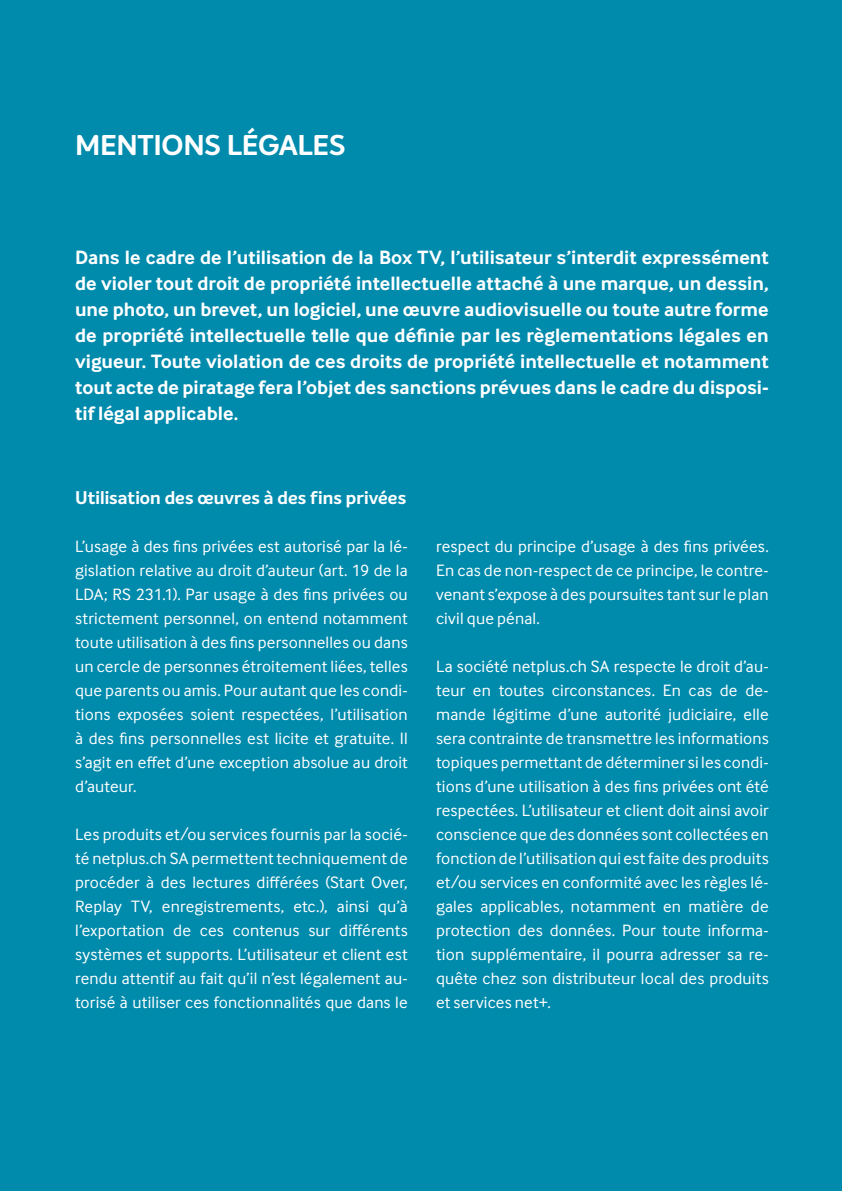
<style>
.page{position:relative;width:842px;height:1191px;background:#008aac}
.page>*{position:absolute;margin:0;border:0;box-sizing:border-box;transform-origin:0 0}
.t1{font:700 28px "Intelo";letter-spacing:-.015em;color:#fff}
.t2{font:700 20px/26px "Inter Face";color:#fff;text-align:justify}
.t3{font:700 18px "Intelo Alt";letter-spacing:.005em;color:#fff}
.t4{font:17px/24px "Inter Face";letter-spacing:.01em;color:#fff;text-align:justify}
</style>
<div class="page">
<p class="t1" style="left:75px;top:128px;width:272px">MENTIONS LÉGALES</p>
<p class="t2" style="left:75px;top:244px;width:695px">Dans le cadre de l’utilisation de la Box TV, l’utilisateur s’interdit expressément de violer tout droit de propriété intellectuelle attaché à une marque, un dessin, une photo, un brevet, un logiciel, une œuvre audiovisuelle ou toute autre forme de propriété intellectuelle telle que définie par les règlementations légales en vigueur. Toute violation de ces droits de propriété intellectuelle et notamment tout acte de piratage fera l’objet des sanctions prévues dans le cadre du disposi&shy;tif légal applicable.</p>
<p class="t3" style="left:75px;top:486px;width:333px">Utilisation des œuvres à des fins privées</p>
<p class="t4" style="left:75px;top:534px;width:334px">L’usage à des fins privées est autorisé par la lé&shy;gislation relative au droit d’auteur (art. 19 de la LDA; RS 231.1). Par usage à des fins privées ou strictement personnel, on entend notamment toute utilisation à des fins personnelles ou dans un cercle de personnes étroitement liées, telles que parents ou amis. Pour autant que les condi&shy;tions exposées soient respectées, l’utilisation à des fins personnelles est licite et gratuite. Il s’agit en effet d’une exception absolue au droit d’auteur.</p>
<p class="t4" style="left:75px;top:822px;width:334px">Les produits et/ou services fournis par la socié&shy;té netplus.ch SA permettent techniquement de procéder à des lectures différées (Start Over, Replay TV, enregistrements, etc.), ainsi qu’à l’exportation de ces contenus sur différents systèmes et supports. L’utilisateur et client est rendu attentif au fait qu’il n’est légalement au&shy;torisé à utiliser ces fonctionnalités que dans le</p>
<p class="t4" style="left:436px;top:534px;width:334px">respect du principe d’usage à des fins privées.<br>En cas de non-respect de ce principe, le contre&shy;venant s’expose à des poursuites tant sur le plan civil que pénal.</p>
<p class="t4" style="left:436px;top:654px;width:334px">La société netplus.ch SA respecte le droit d’au&shy;teur en toutes circonstances. En cas de de&shy;mande légitime d’une autorité judiciaire, elle sera contrainte de transmettre les informations topiques permettant de déterminer si les condi&shy;tions d’une utilisation à des fins privées ont été respectées. L’utilisateur et client doit ainsi avoir conscience que des données sont collectées en fonction de l’utilisation qui est faite des produits et/ou services en conformité avec les règles lé&shy;gales applicables, notamment en matière de protection des données. Pour toute informa&shy;tion supplémentaire, il pourra adresser sa re&shy;quête chez son distributeur local des produits et services net+.</p>
</div>
